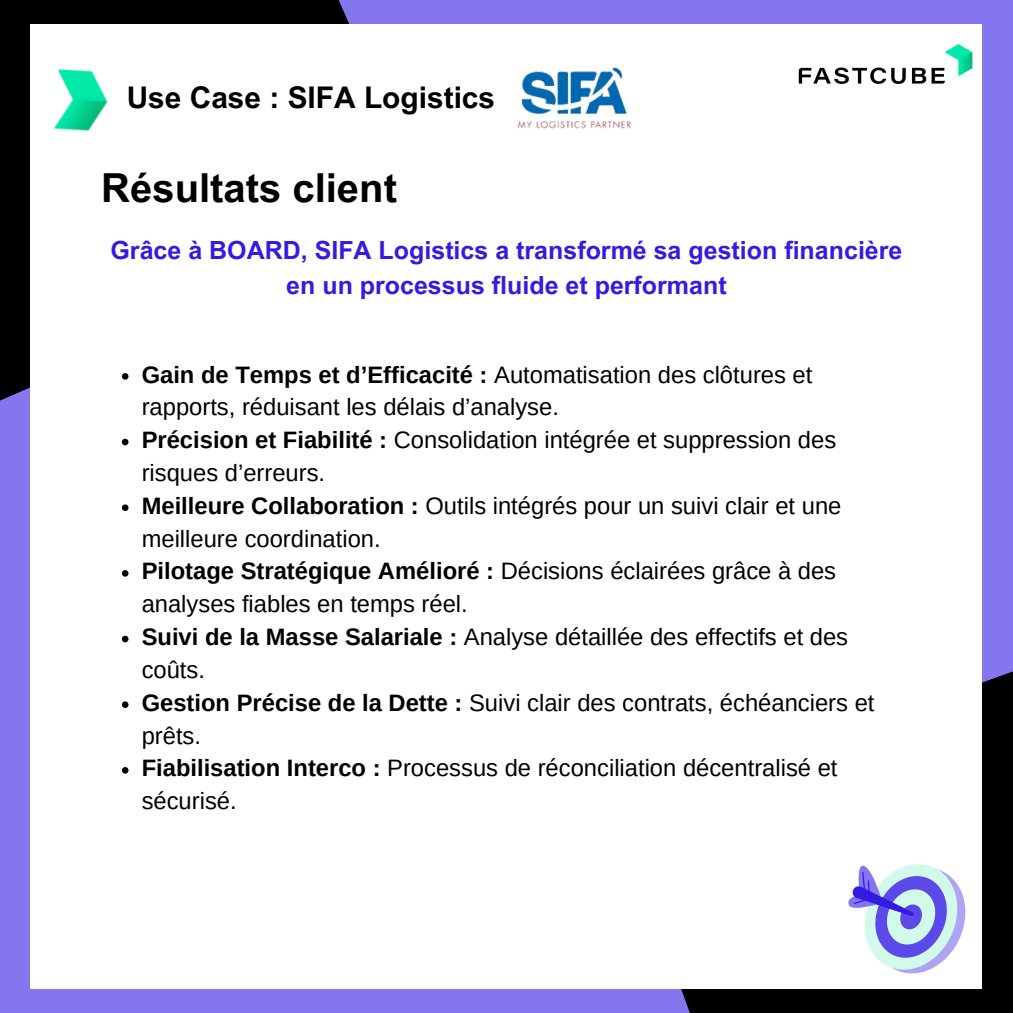
<style>
.page{position:relative;width:1013px;height:1013px;background:#fff}
.page>*{position:absolute;margin:0;border:0;box-sizing:border-box;transform-origin:0 0}
.t1{font:700 40px "Arial MT Pro";color:#000}
.t2{font:700 29.88px "Arial MT Pro";color:#000}
.t3{font:700 25px/34.8px "Arial MT Pro";color:#331be3;text-align:center}
.t4{font:23.75px/32.8px "Arimo";color:#000}
.s1{font-weight:700}
</style>
<div class="page">
<div style="left:0;top:0;width:1012px;height:1012px;background:#8476ee"></div>
<div style="left:0;top:0;width:350px;height:406px;background:#000"></div>
<svg style="left:617px;top:671px;width:395px;height:341px;background:#110f1a"></svg>
<div style="left:31px;top:24px;width:951px;height:964px;background:#fff"></div>
<img style="left:798px;top:44px;width:175px;height:40px">
<img style="left:54px;top:69px;width:54px;height:62px">
<img style="left:518px;top:67px;width:112px;height:62px">
<svg style="left:122px;top:373px;width:6px;height:7px"></svg>
<svg style="left:122px;top:439px;width:6px;height:6px"></svg>
<svg style="left:122px;top:504px;width:6px;height:7px"></svg>
<svg style="left:122px;top:570px;width:6px;height:6px"></svg>
<svg style="left:122px;top:635px;width:6px;height:7px"></svg>
<svg style="left:122px;top:701px;width:6px;height:7px"></svg>
<svg style="left:122px;top:767px;width:6px;height:6px"></svg>
<svg style="left:848px;top:864px;width:118px;height:110px"></svg>
<p class="t2" style="left:127px;top:86px;width:370px">Use Case : SIFA Logistics</p>
<p class="t1" style="left:101px;top:173px;width:297px">Résultats client</p>
<h2 class="t3" style="left:110px;top:236px;width:793px">Grâce à BOARD, SIFA Logistics a transformé sa gestion financière en un processus fluide et performant</h2>
<p class="t4" style="left:142px;top:358px;width:672px"><span class="s1">Gain de Temps et d’Efficacité :</span> Automatisation des clôtures et rapports, réduisant les délais d’analyse.</p>
<h1 class="t4" style="left:142px;top:423px;width:696px"><span class="s1">Précision et Fiabilité :</span> Consolidation intégrée et suppression des risques d’erreurs.</h1>
<h3 class="t4" style="left:142px;top:489px;width:701px"><span class="s1">Meilleure Collaboration :</span> Outils intégrés pour un suivi clair et une meilleure coordination.</h3>
<p class="t4" style="left:142px;top:555px;width:696px"><span class="s1">Pilotage Stratégique Amélioré :</span> Décisions éclairées grâce à des analyses fiables en temps réel.</p>
<p class="t4" style="left:142px;top:620px;width:708px"><span class="s1">Suivi de la Masse Salariale :</span> Analyse détaillée des effectifs et des coûts.</p>
<p class="t4" style="left:142px;top:686px;width:734px"><span class="s1">Gestion Précise de la Dette :</span> Suivi clair des contrats, échéanciers et prêts.</p>
<p class="t4" style="left:142px;top:751px;width:697px"><span class="s1">Fiabilisation Interco :</span> Processus de réconciliation décentralisé et sécurisé.</p>
</div>
